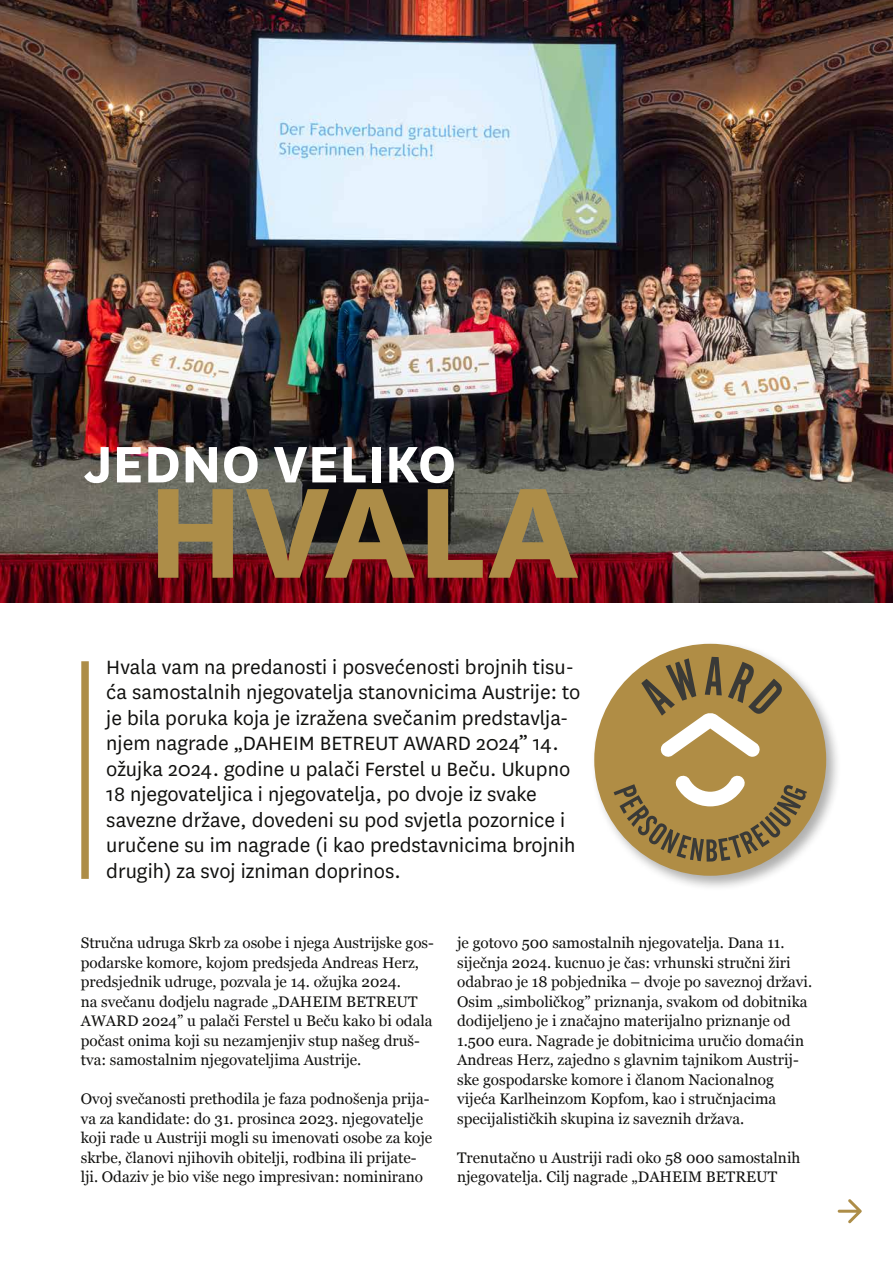
<style>
.page{position:relative;width:893px;height:1263px;background:#fff}
.page>*{position:absolute;margin:0;border:0;box-sizing:border-box;transform-origin:0 0}
.t1{font:700 150.3px "National";color:#ad8d48}
.t2{font:700 60px "National";color:#fff}
.t3{font:22.5px/25.5px "National";color:#11110f}
.t4{font:15.3px/19.5px "Georgia";color:#11110f}
</style>
<div class="page">
<img style="left:0;top:0;width:893px;height:602px">
<svg style="left:838px;top:1199px;width:24px;height:24px"></svg>
<div style="left:81px;top:661px;width:8px;height:218px;background:#ad8d48"></div>
<div style="left:591px;top:641px;width:251px;height:251px;background:#11110f;opacity:.34"></div>
<div style="left:594px;top:644px;width:232px;height:232px;background:#b08d45;border-radius:50%"></div>
<svg style="left:614px;top:775px;width:193px;height:86px"></svg>
<svg style="left:641px;top:657px;width:141px;height:100px"></svg>
<h2 class="t2" style="left:84px;top:422px;width:374px">JEDNO VELIKO</h2>
<h1 class="t1" style="left:146px;top:425px;width:435px">HVALA</h1>
<p class="t3" style="left:106px;top:653px;width:476px">Hvala vam na predanosti i posvećenosti brojnih tisu&shy;ća samostalnih njegovatelja stanovnicima Austrije: to je bila poruka koja je izražena svečanim predstavlja&shy;njem nagrade „DAHEIM BETREUT AWARD 2024” 14. ožujka 2024. godine u palači Ferstel u Beču. Ukupno 18 njegovateljica i njegovatelja, po dvoje iz svake savezne države, dovedeni su pod svjetla pozornice i uručene su im nagrade (i kao predstavnicima brojnih drugih) za svoj izniman doprinos.</p>
<p class="t4" style="left:81px;top:932px;width:355px">Stručna udruga Skrb za osobe i njega Austrijske gos&shy;podarske komore, kojom predsjeda Andreas Herz, predsjednik udruge, pozvala je 14. ožujka 2024.<br>na svečanu dodjelu nagrade „DAHEIM BETREUT AWARD 2024” u palači Ferstel u Beču kako bi odala počast onima koji su nezamjenjiv stup našeg druš&shy;tva: samostalnim njegovateljima Austrije.</p>
<p class="t4" style="left:81px;top:1088px;width:353px">Ovoj svečanosti prethodila je faza podnošenja prija&shy;va za kandidate: do 31. prosinca 2023. njegovatelje koji rade u Austriji mogli su imenovati osobe za koje skrbe, članovi njihovih obitelji, rodbina ili prijate&shy;lji. Odaziv je bio više nego impresivan: nominirano</p>
<p class="t4" style="left:457px;top:932px;width:357px">je gotovo 500 samostalnih njegovatelja. Dana 11. siječnja 2024. kucnuo je čas: vrhunski stručni žiri odabrao je 18 pobjednika – dvoje po saveznoj državi.<br>Osim „simboličkog” priznanja, svakom od dobitnika dodijeljeno je i značajno materijalno priznanje od 1.500 eura. Nagrade je dobitnicima uručio domaćin Andreas Herz, zajedno s glavnim tajnikom Austrij&shy;ske gospodarske komore i članom Nacionalnog vijeća Karlheinzom Kopfom, kao i stručnjacima specijalističkih skupina iz saveznih država.</p>
<p class="t4" style="left:457px;top:1147px;width:345px">Trenutačno u Austriji radi oko 58 000 samostalnih njegovatelja. Cilj nagrade „DAHEIM BETREUT</p>
</div>
